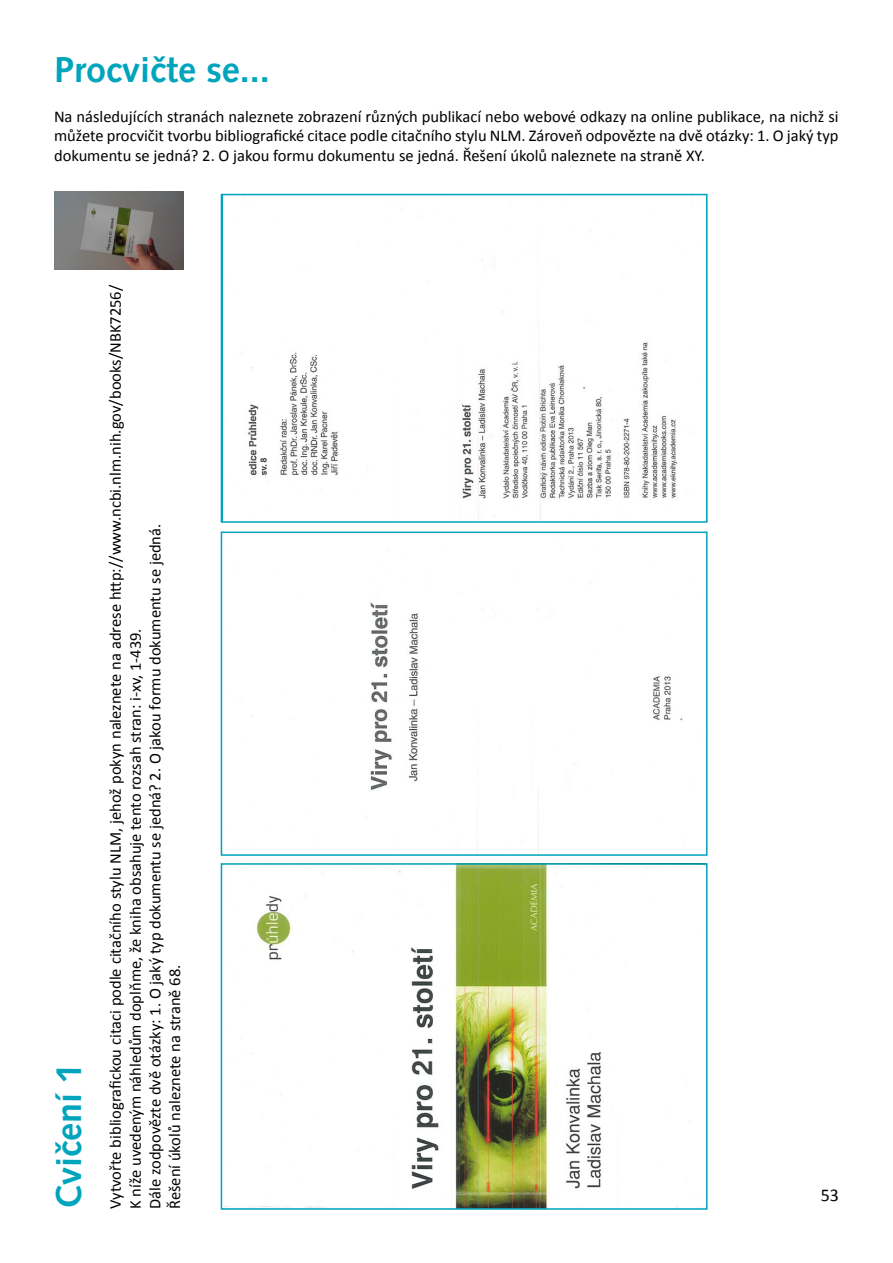
<style>
.page{position:relative;width:893px;height:1263px;background:#fff}
.page>*{position:absolute;margin:0;border:0;box-sizing:border-box;transform-origin:0 0}
.t1{font:700 36px "Syntax LTCE";color:#00a4bd}
.t2{font:18px "Calibri";color:#000}
.t3{font:16.5px/19.8px "Calibri";color:#000;text-align:justify}
</style>
<div class="page">
<img style="left:224px;top:866px;width:423px;height:341px">
<div style="left:221px;top:863px;width:487px;height:347px;border:2px solid #00a4bd"></div>
<img style="left:252px;top:602px;width:430px;height:251px">
<div style="left:221px;top:531px;width:487px;height:325px;border:2px solid #00a4bd"></div>
<img style="left:226px;top:209px;width:452px;height:311px">
<div style="left:221px;top:194px;width:487px;height:329px;border:2px solid #00a4bd"></div>
<img style="left:54px;top:191px;width:130px;height:78px">
<h1 class="t1" style="left:54px;top:49px;width:217px">Procvičte se...</h1>
<p class="t3" style="left:54px;top:106px;width:786px">Na následujících stranách naleznete zobrazení různých publikací nebo webové odkazy na online publikace, na nichž si můžete procvičit tvorbu bibliografické citace podle citačního stylu NLM. Zároveň odpovězte na dvě otázky: 1. O jaký typ dokumentu se jedná? 2. O jakou formu dokumentu se jedná. Řešení úkolů naleznete na straně XY.</p>
<h1 class="t1" style="left:48px;top:1209px;width:148px;rotate:-90deg">Cvičení 1</h1>
<p class="t3" style="left:106px;top:1209px;width:926px;text-align:left;rotate:-90deg">Vytvořte bibliografickou citaci podle citačního stylu NLM, jehož pokyn naleznete na adrese http://www.ncbi.nlm.nih.gov/books/NBK7256/ K níže uvedeným náhledům doplňme, že kniha obsahuje tento rozsah stran: i-xv, 1-439.<br>Dále zodpovězte dvě otázky: 1. O jaký typ dokumentu se jedná? 2. O jakou formu dokumentu se jedná.<br>Řešení úkolů naleznete na straně 68.</p>
<p class="t2" style="left:821px;top:1183px;width:20px">53</p>
</div>
